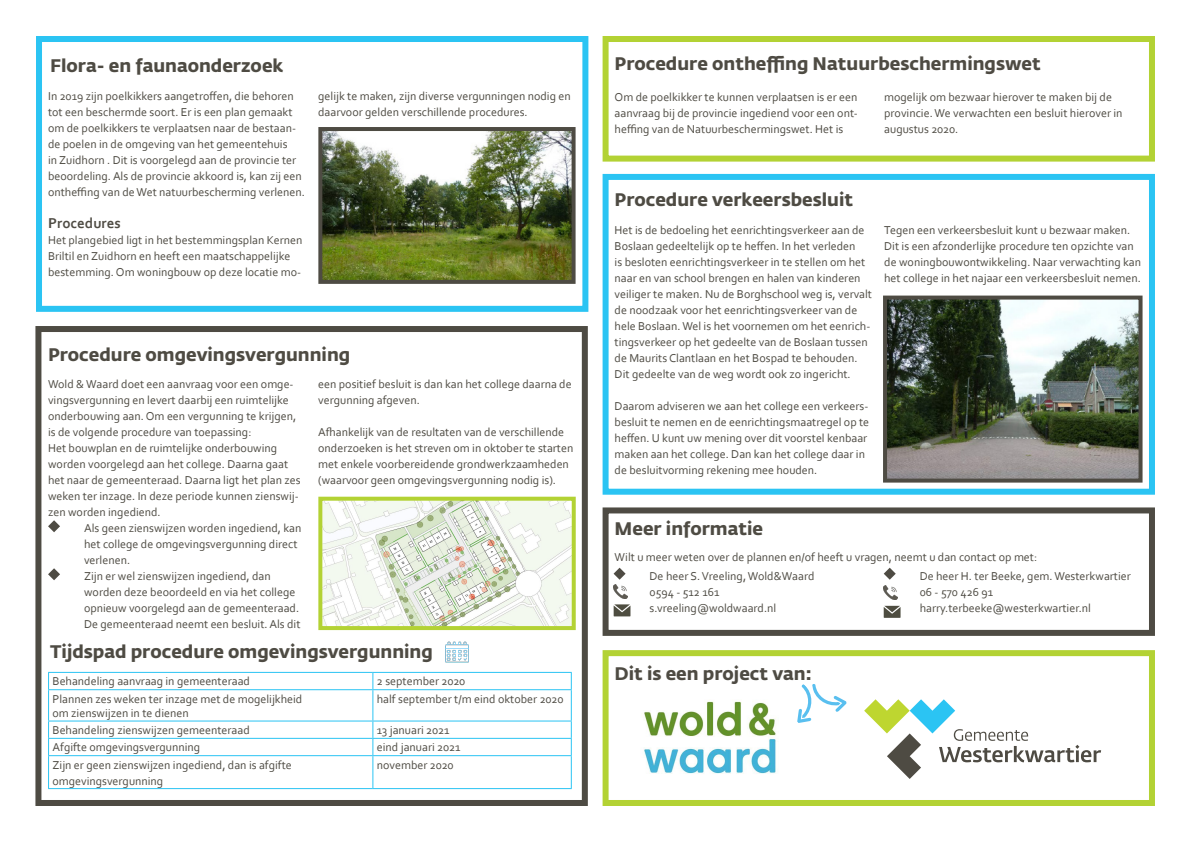
<style>
.page{position:relative;width:1191px;height:842px;background:#fff}
.page>*{position:absolute;margin:0;border:0;box-sizing:border-box;transform-origin:0 0}
.t1{font:700 18px "Fedra Sans Std";color:#4e4b43}
.t2{font:700 15px "Corbel";color:#4e4b43}
.t3{font:12px/16px "Corbel";color:#4e4b43}
</style>
<div class="page">
<div style="left:602px;top:650px;width:553px;height:156px;background:#fff;border:6px solid #b3d234"></div>
<div style="left:602px;top:36px;width:553px;height:126px;background:#fff;border:6px solid #b3d234"></div>
<div style="left:36px;top:36px;width:552px;height:276px;background:#fff;border:6px solid #2bc4f3"></div>
<svg style="left:48px;top:520px;width:12px;height:12px"></svg>
<svg style="left:48px;top:568px;width:12px;height:12px"></svg>
<div style="left:35px;top:326px;width:553px;height:480px;border:6px solid #4e4b43"></div>
<img style="left:323px;top:132px;width:247px;height:147px">
<div style="left:318px;top:127px;width:257px;height:157px;border:4px solid #4e4b43"></div>
<img style="left:445px;top:641px;width:23px;height:22px">
<hr style="left:48px;top:672px;width:325px;height:1px;background:#2bc4f3">
<svg style="left:48px;top:673px;width:1px;height:16px"></svg>
<hr style="left:373px;top:672px;width:199px;height:1px;background:#2bc4f3">
<svg style="left:372px;top:673px;width:1px;height:16px"></svg>
<svg style="left:571px;top:673px;width:1px;height:16px"></svg>
<hr style="left:48px;top:689px;width:325px;height:1px;background:#2bc4f3">
<hr style="left:48px;top:690px;width:1px;height:30px;background:#2bc4f3">
<hr style="left:373px;top:689px;width:199px;height:1px;background:#2bc4f3">
<hr style="left:372px;top:690px;width:1px;height:30px;background:#2bc4f3">
<hr style="left:571px;top:690px;width:1px;height:30px;background:#2bc4f3">
<hr style="left:48px;top:720px;width:325px;height:1px;background:#2bc4f3">
<hr style="left:373px;top:720px;width:199px;height:1px;background:#2bc4f3">
<hr style="left:48px;top:738px;width:325px;height:1px;background:#2bc4f3">
<svg style="left:48px;top:721px;width:1px;height:34px"></svg>
<hr style="left:373px;top:738px;width:199px;height:1px;background:#2bc4f3">
<svg style="left:372px;top:721px;width:1px;height:34px"></svg>
<svg style="left:571px;top:721px;width:1px;height:34px"></svg>
<hr style="left:48px;top:755px;width:325px;height:1px;background:#2bc4f3">
<hr style="left:48px;top:756px;width:1px;height:32px;background:#2bc4f3">
<hr style="left:373px;top:755px;width:199px;height:1px;background:#2bc4f3">
<hr style="left:372px;top:756px;width:1px;height:32px;background:#2bc4f3">
<hr style="left:571px;top:756px;width:1px;height:32px;background:#2bc4f3">
<hr style="left:48px;top:788px;width:325px;height:1px;background:#2bc4f3">
<hr style="left:373px;top:788px;width:199px;height:1px;background:#2bc4f3">
<img style="left:323px;top:502px;width:248px;height:123px">
<div style="left:318px;top:497px;width:258px;height:133px;border:4px solid #b3d234"></div>
<div style="left:602px;top:174px;width:553px;height:321px;background:#fff;border:6px solid #2bc4f3"></div>
<img style="left:888px;top:301px;width:249px;height:177px">
<div style="left:883px;top:296px;width:259px;height:187px;border:4px solid #4e4b43"></div>
<div style="left:602px;top:507px;width:553px;height:129px;background:#fff;border:6px solid #4e4b43"></div>
<svg style="left:613px;top:568px;width:12px;height:12px"></svg>
<svg style="left:883px;top:568px;width:12px;height:12px"></svg>
<img style="left:613px;top:584px;width:14px;height:14px">
<img style="left:883px;top:585px;width:15px;height:14px">
<svg style="left:613px;top:604px;width:17px;height:12px"></svg>
<svg style="left:883px;top:606px;width:17px;height:12px"></svg>
<svg style="left:864px;top:699px;width:237px;height:80px"></svg>
<img style="left:641px;top:701px;width:135px;height:73px">
<svg style="left:797px;top:684px;width:50px;height:39px"></svg>
<p class="t1" style="left:50px;top:54px;width:235px">Flora- en faunaonderzoek</p>
<p class="t3" style="left:48px;top:88px;width:258px">In 2019 zijn poelkikkers aangetroffen, die behoren tot een beschermde soort. Er is een plan gemaakt om de poelkikkers te verplaatsen naar de bestaan&shy;de poelen in de omgeving van het gemeentehuis<br>in Zuidhorn . Dit is voorgelegd aan de provincie ter beoordeling. Als de provincie akkoord is, kan zij een ontheffing van de Wet natuurbescherming verlenen.</p>
<p class="t2" style="left:48px;top:214px;width:74px">Procedures</p>
<p class="t3" style="left:48px;top:232px;width:256px">Het plangebied ligt in het bestemmingsplan Kernen<br>Briltil en Zuidhorn en heeft een maatschappelijke bestemming. Om woningbouw op deze locatie mo-</p>
<p class="t3" style="left:318px;top:88px;width:254px">gelijk te maken, zijn diverse vergunningen nodig en daarvoor gelden verschillende procedures.</p>
<p class="t1" style="left:48px;top:343px;width:304px">Procedure omgevingsvergunning</p>
<p class="t3" style="left:48px;top:376px;width:250px">Wold &amp; Waard doet een aanvraag voor een omge&shy;vingsvergunning en levert daarbij een ruimtelijke onderbouwing aan. Om een vergunning te krijgen, is de volgende procedure van toepassing:</p>
<p class="t3" style="left:48px;top:440px;width:254px">Het bouwplan en de ruimtelijke onderbouwing worden voorgelegd aan het college. Daarna gaat het naar de gemeenteraad. Daarna ligt het plan zes weken ter inzage. In deze periode kunnen zienswij&shy;zen worden ingediend.</p>
<p class="t3" style="left:84px;top:520px;width:219px">Als geen zienswijzen worden ingediend, kan het college de omgevingsvergunning direct verlenen.</p>
<p class="t3" style="left:84px;top:568px;width:188px">Zijn er wel zienswijzen ingediend, dan</p>
<p class="t3" style="left:84px;top:584px;width:218px">worden deze beoordeeld en via het college opnieuw voorgelegd aan de gemeenteraad.<br>De gemeenteraad neemt een besluit. Als dit</p>
<p class="t3" style="left:318px;top:376px;width:255px">een positief besluit is dan kan het college daarna de vergunning afgeven.</p>
<p class="t3" style="left:318px;top:424px;width:257px">Afhankelijk van de resultaten van de verschillende onderzoeken is het streven om in oktober te starten met enkele voorbereidende grondwerkzaamheden (waarvoor geen omgevingsvergunning nodig is).</p>
<p class="t1" style="left:50px;top:640px;width:384px">Tijdspad procedure omgevingsvergunning</p>
<p class="t3" style="left:53px;top:673px;width:199px">Behandeling aanvraag in gemeenteraad</p>
<p class="t3" style="left:377px;top:673px;width:90px">2 september 2020</p>
<p class="t3" style="left:53px;top:690px;width:251px">Plannen zes weken ter inzage met de mogelijkheid</p>
<p class="t3" style="left:53px;top:705px;width:138px">om zienswijzen in te dienen</p>
<p class="t3" style="left:377px;top:690px;width:188px">half september t/m eind oktober 2020</p>
<p class="t3" style="left:53px;top:722px;width:199px">Behandeling zienswijzen gemeenteraad</p>
<p class="t3" style="left:377px;top:722px;width:74px">13 januari 2021</p>
<p class="t3" style="left:53px;top:739px;width:149px">Afgifte omgevingsvergunning</p>
<p class="t3" style="left:377px;top:739px;width:85px">eind januari 2021</p>
<p class="t3" style="left:53px;top:756px;width:241px">Zijn er geen zienswijzen ingediend, dan is afgifte</p>
<p class="t3" style="left:53px;top:772px;width:112px">omgevingsvergunning</p>
<p class="t3" style="left:377px;top:756px;width:78px">november 2020</p>
<p class="t1" style="left:614px;top:52px;width:428px">Procedure ontheffing Natuurbeschermingswet</p>
<p class="t3" style="left:614px;top:89px;width:245px;text-align:justify">Om de poelkikker te kunnen verplaatsen is er een aanvraag bij de provincie ingediend voor een ont&shy;heffing van de Natuurbeschermingswet. Het is</p>
<p class="t3" style="left:884px;top:89px;width:240px">mogelijk om bezwaar hierover te maken bij de provincie. We verwachten een besluit hierover in augustus 2020.</p>
<p class="t1" style="left:614px;top:188px;width:240px">Procedure verkeersbesluit</p>
<p class="t3" style="left:614px;top:222px;width:259px">Het is de bedoeling het eenrichtingsverkeer aan de Boslaan gedeeltelijk op te heffen. In het verleden<br>is besloten eenrichtingsverkeer in te stellen om het naar en van school brengen en halen van kinderen veiliger te maken. Nu de Borghschool weg is, vervalt de noodzaak voor het eenrichtingsverkeer van de hele Boslaan. Wel is het voornemen om het eenrich&shy;tingsverkeer op het gedeelte van de Boslaan tussen de Maurits Clantlaan en het Bospad te behouden.<br>Dit gedeelte van de weg wordt ook zo ingericht.</p>
<p class="t3" style="left:614px;top:398px;width:256px">Daarom adviseren we aan het college een verkeers&shy;besluit te nemen en de eenrichtingsmaatregel op te heffen. U kunt uw mening over dit voorstel kenbaar maken aan het college. Dan kan het college daar in de besluitvorming rekening mee houden.</p>
<p class="t3" style="left:884px;top:222px;width:258px">Tegen een verkeersbesluit kunt u bezwaar maken.<br>Dit is een afzonderlijke procedure ten opzichte van de woningbouwontwikkeling. Naar verwachting kan het college in het najaar een verkeersbesluit nemen.</p>
<p class="t1" style="left:614px;top:517px;width:150px">Meer informatie</p>
<p class="t3" style="left:614px;top:548px;width:424px">Wilt u meer weten over de plannen en/of heeft u vragen, neemt u dan contact op met:</p>
<p class="t3" style="left:649px;top:567px;width:166px">De heer S. Vreeling, Wold&amp;Waard</p>
<p class="t3" style="left:649px;top:583px;width:128px">0594 - 512 161 s.vreeling@woldwaard.nl</p>
<p class="t1" style="left:614px;top:662px;width:198px">Dit is een project van:</p>
<p class="t3" style="left:919px;top:567px;width:213px">De heer H. ter Beeke, gem. Westerkwartier</p>
<p class="t3" style="left:919px;top:583px;width:75px">06 - 570 426 91</p>
<p class="t3" style="left:919px;top:599px;width:173px">harry.terbeeke@westerkwartier.nl</p>
</div>
